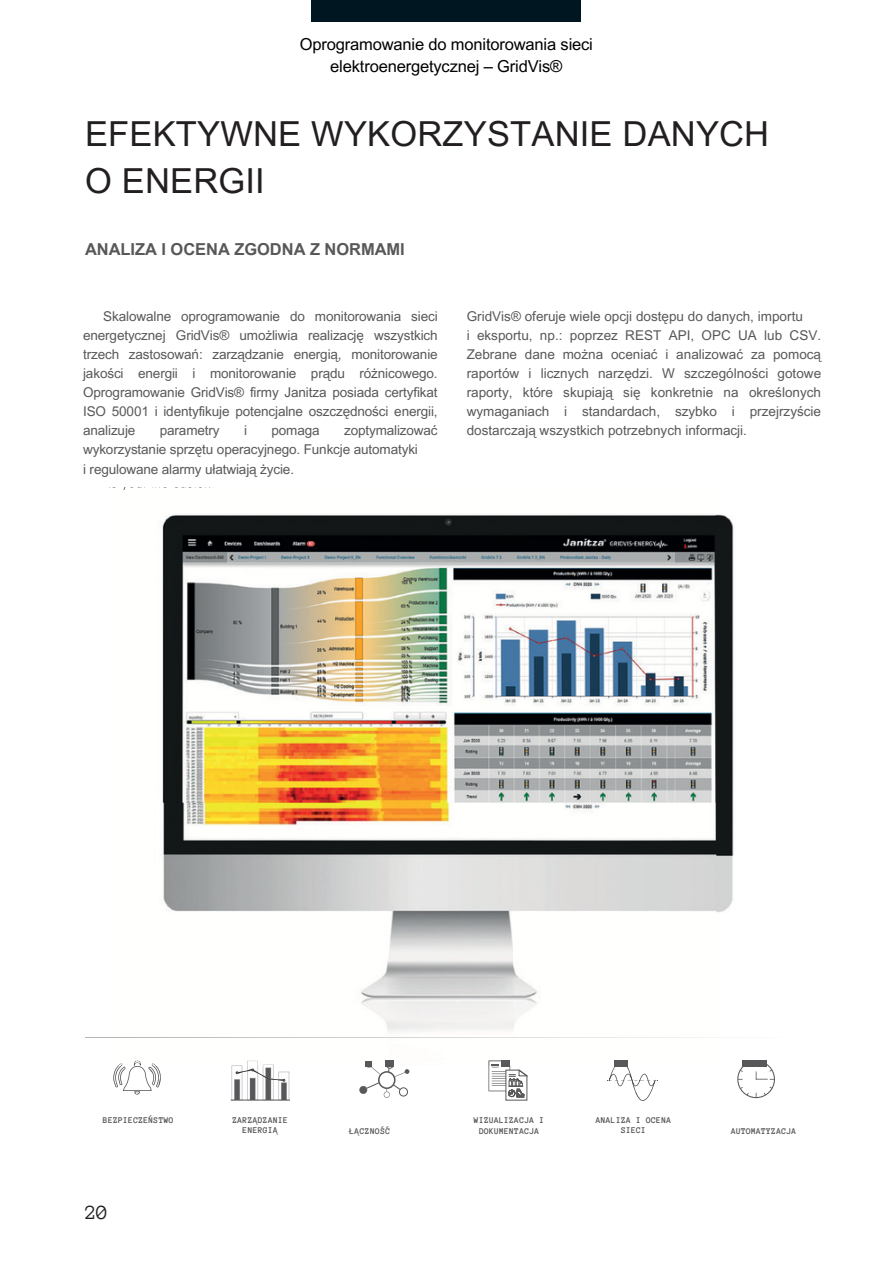
<style>
.page{position:relative;width:893px;height:1264px;background:#fff}
.page>*{position:absolute;margin:0;border:0;box-sizing:border-box;transform-origin:0 0}
.t1{font:34.5px "Arial MT Pro";letter-spacing:.005em;color:#231f20}
.t2{font:21px "Anonymous Pro";color:#231f20}
.t3{font:16.5px/22.5px "Arial MT Pro";letter-spacing:-.01em;color:#000;text-align:center}
.t4{font:700 16.5px "Arial MT Pro";letter-spacing:-.005em;color:#58585a}
.t5{font:13.5px/19px "Arial MT Pro";letter-spacing:-.01em;color:#58585a;text-align:justify}
.t6{font:700 9px/10.1px "Anonymous Pro";letter-spacing:.015em;color:#58585a;text-align:center}
</style>
<div class="page">
<svg style="left:113px;top:1065px;width:48px;height:29px"></svg>
<svg style="left:231px;top:1065px;width:58px;height:34px"></svg>
<hr style="left:231px;top:1099px;width:59px;height:1px;background:#58585a">
<div style="left:312px;top:0;width:269px;height:21px;background:#001722"></div>
<svg style="left:607px;top:1066px;width:51px;height:34px"></svg>
<svg style="left:737px;top:1060px;width:37px;height:38px"></svg>
<img style="left:119px;top:514px;width:623px;height:551px">
<hr style="left:108px;top:487px;width:102px;height:3px;background:#58585a">
<img style="left:409px;top:1061px;width:205px;height:4px">
<svg style="left:359px;top:1060px;width:50px;height:37px"></svg>
<svg style="left:488px;top:1060px;width:40px;height:40px"></svg>
<div style="left:614px;top:1060px;width:14px;height:6px;background:#58585a"></div>
<hr style="left:85px;top:1037px;width:722px;height:1px;background:#58585a">
<div style="left:742px;top:1060px;width:24px;height:6px;background:#58585a"></div>
<p class="t3" style="left:299px;top:35px;width:295px">Oprogramowanie do monitorowania sieci elektroenergetycznej – GridVis®</p>
<p class="t1" style="left:85px;top:121px;width:685px">EFEKTYWNE WYKORZYSTANIE DANYCH</p>
<p class="t1" style="left:85px;top:168px;width:181px">O ENERGII</p>
<p class="t4" style="left:85px;top:243px;width:321px">ANALIZA I OCENA ZGODNA Z NORMAMI</p>
<p class="t5" style="left:83px;top:308px;width:356px;text-indent:20px">Skalowalne oprogramowanie do monitorowania sieci energetycznej GridVis® umożliwia realizację wszystkich trzech zastosowań: zarządzanie energią, monitorowanie jakości energii i monitorowanie prądu różnicowego.<br>Oprogramowanie GridVis® firmy Janitza posiada certyfikat ISO 50001 i identyfikuje potencjalne oszczędności energii, analizuje</p>
<p class="t5" style="left:83px;top:423px;width:356px;text-indent:261px">zoptymalizować wykorzystanie sprzętu operacyjnego. Funkcje automatyki</p>
<p class="t5" style="left:83px;top:461px;width:212px">i regulowane alarmy ułatwiają życie.</p>
<p class="t5" style="left:160px;top:423px;width:61px">parametry</p>
<p class="t5" style="left:244px;top:423px;width:4px">i</p>
<p class="t5" style="left:271px;top:423px;width:50px">pomaga</p>
<p class="t5" style="left:466px;top:308px;width:338px">GridVis® oferuje wiele opcji dostępu do danych, importu</p>
<p class="t5" style="left:466px;top:327px;width:356px">i eksportu, np.: poprzez REST API, OPC UA lub CSV.<br>Zebrane dane można oceniać i analizować za pomocą raportów i licznych narzędzi. W szczególności gotowe raporty, które skupiają się konkretnie na określonych wymaganiach i standardach, szybko i przejrzyście dostarczają wszystkich potrzebnych informacji.</p>
<p class="t6" style="left:103px;top:1114px;width:72px">BEZPIECZEŃSTWO</p>
<p class="t6" style="left:232px;top:1114px;width:57px">ZARZĄDZANIE<br>ENERGIĄ</p>
<p class="t6" style="left:349px;top:1125px;width:43px">ŁĄCZNOŚĆ</p>
<p class="t6" style="left:474px;top:1115px;width:72px;line-height:10.5px">WIZUALIZACJA I<br>DOKUMENTACJA</p>
<p class="t6" style="left:595px;top:1114px;width:77px">ANALIZA I OCENA<br>SIECI</p>
<p class="t6" style="left:731px;top:1126px;width:67px">AUTOMATYZACJA</p>
<p class="t2" style="left:85px;top:1201px;width:25px">20</p>
</div>
